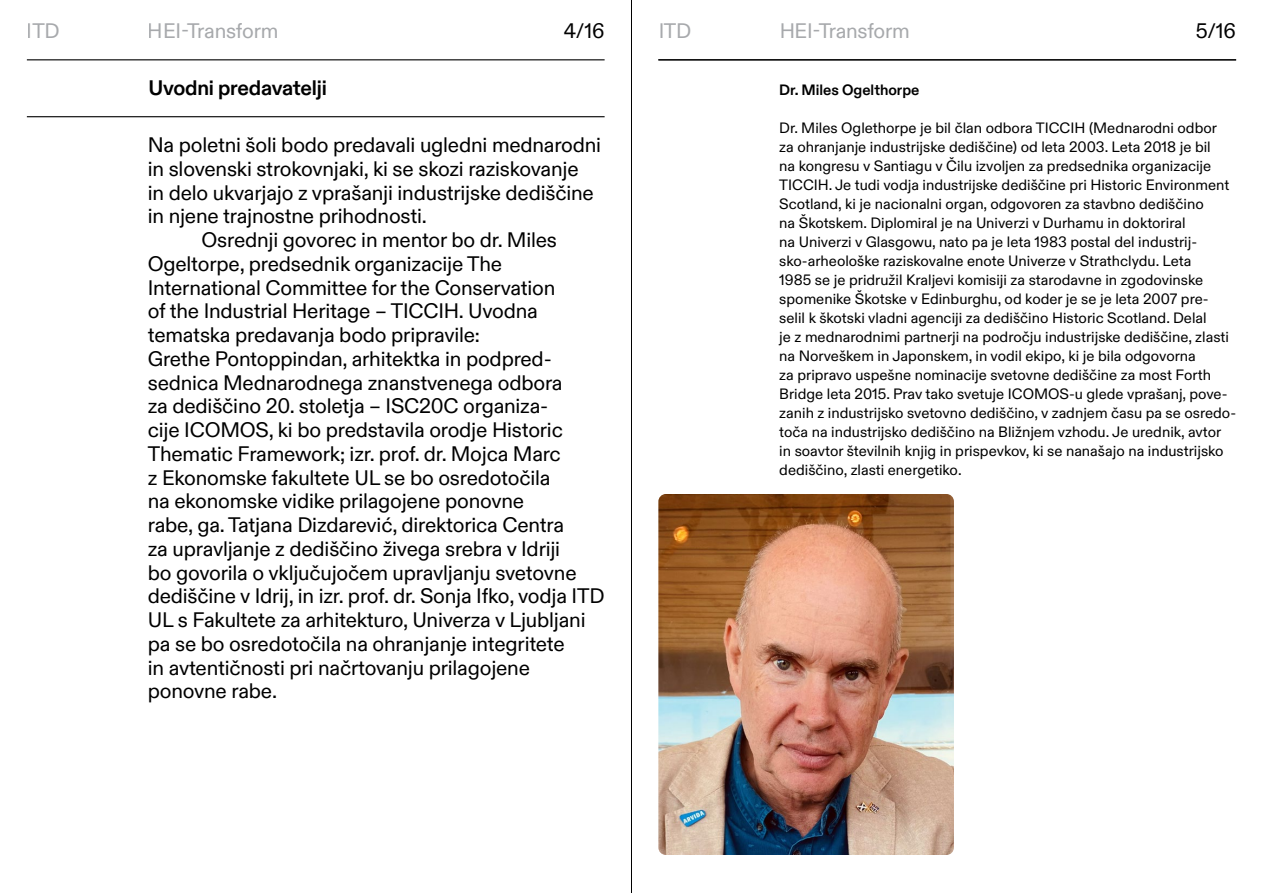
<style>
.page{position:relative;width:1263px;height:893px;background:#fff}
.page>*{position:absolute;margin:0;border:0;box-sizing:border-box;transform-origin:0 0}
.t1{font:21px "Edu Diatype";letter-spacing:-.01em;color:#000}
.t2{font:21px "Edu Diatype";letter-spacing:-.01em;color:#a7a9ac}
.t3{font:700 21px "Edu Diatype";letter-spacing:-.01em;color:#000}
.t4{font:15px/19px "Edu Diatype";color:#000}
.t5{font:700 15px "Edu Diatype";color:#000}
</style>
<div class="page">
<hr style="left:27px;top:59px;width:578px;height:1px;background:#000">
<hr style="left:658px;top:59px;width:578px;height:1px;background:#000">
<hr style="left:27px;top:116px;width:578px;height:1px;background:#000">
<img style="left:658px;top:494px;width:296px;height:361px">
<hr style="left:631px;top:0;width:1px;height:893px;background:#000">
<h1 class="t2" style="left:27px;top:18px;width:34px">ITD</h1>
<h1 class="t2" style="left:148px;top:18px;width:132px">HEI-Transform</h1>
<h1 class="t1" style="left:564px;top:18px;width:42px">4/16</h1>
<h1 class="t2" style="left:658px;top:18px;width:34px">ITD</h1>
<h1 class="t2" style="left:779px;top:18px;width:132px">HEI-Transform</h1>
<h1 class="t1" style="left:1196px;top:18px;width:42px">5/16</h1>
<h1 class="t3" style="left:148px;top:75px;width:180px">Uvodni predavatelji</h1>
<h1 class="t1" style="left:148px;top:132px;width:455px">Na poletni šoli bodo predavali ugledni mednarodni</h1>
<h1 class="t1" style="left:148px;top:156px;width:432px">in slovenski strokovnjaki, ki se skozi raziskovanje</h1>
<h1 class="t1" style="left:148px;top:180px;width:447px">in delo ukvarjajo z vprašanji industrijske dediščine</h1>
<h1 class="t1" style="left:148px;top:204px;width:281px">in njene trajnostne prihodnosti.</h1>
<h1 class="t1" style="left:202px;top:227px;width:357px">Osrednji govorec in mentor bo dr. Miles</h1>
<h1 class="t1" style="left:148px;top:251px;width:356px">Ogeltorpe, predsednik organizacije The</h1>
<h1 class="t1" style="left:148px;top:275px;width:409px">International Committee for the Conservation</h1>
<h1 class="t1" style="left:148px;top:299px;width:391px">of the Industrial Heritage – TICCIH. Uvodna</h1>
<h1 class="t1" style="left:148px;top:322px;width:334px">tematska predavanja bodo pripravile:</h1>
<h1 class="t1" style="left:148px;top:346px;width:405px">Grethe Pontoppindan, arhitektka in podpred-</h1>
<h1 class="t1" style="left:148px;top:370px;width:416px">sednica Mednarodnega znanstvenega odbora</h1>
<h1 class="t1" style="left:148px;top:394px;width:402px">za dediščino 20. stoletja – ISC20C organiza-</h1>
<h1 class="t1" style="left:148px;top:417px;width:417px">cije ICOMOS, ki bo predstavila orodje Historic</h1>
<h1 class="t1" style="left:148px;top:441px;width:415px">Thematic Framework; izr. prof. dr. Mojca Marc</h1>
<h1 class="t1" style="left:148px;top:465px;width:404px">z Ekonomske fakultete UL se bo osredotočila</h1>
<h1 class="t1" style="left:148px;top:489px;width:378px">na ekonomske vidike prilagojene ponovne</h1>
<h1 class="t1" style="left:148px;top:512px;width:418px">rabe, ga. Tatjana Dizdarević, direktorica Centra</h1>
<h1 class="t1" style="left:148px;top:536px;width:414px">za upravljanje z dediščino živega srebra v Idriji</h1>
<h1 class="t1" style="left:148px;top:560px;width:430px">bo govorila o vključujočem upravljanju svetovne</h1>
<h1 class="t1" style="left:148px;top:584px;width:458px">dediščine v Idrij, in izr. prof. dr. Sonja Ifko, vodja ITD</h1>
<h1 class="t1" style="left:148px;top:607px;width:439px">UL s Fakultete za arhitekturo, Univerza v Ljubljani</h1>
<h1 class="t1" style="left:148px;top:631px;width:419px">pa se bo osredotočila na ohranjanje integritete</h1>
<h1 class="t1" style="left:148px;top:655px;width:384px">in avtentičnosti pri načrtovanju prilagojene</h1>
<h1 class="t1" style="left:148px;top:679px;width:131px">ponovne rabe.</h1>
<p class="t5" style="left:779px;top:81px;width:142px">Dr. Miles Ogelthorpe</p>
<p class="t4" style="left:779px;top:119px;width:458px">Dr. Miles Oglethorpe je bil član odbora TICCIH (Mednarodni odbor<br>za ohranjanje industrijske dediščine) od leta 2003. Leta 2018 je bil<br>na kongresu v Santiagu v Čilu izvoljen za predsednika organizacije TICCIH. Je tudi vodja industrijske dediščine pri Historic Environment Scotland, ki je nacionalni organ, odgovoren za stavbno dediščino<br>na Škotskem. Diplomiral je na Univerzi v Durhamu in doktoriral<br>na Univerzi v Glasgowu, nato pa je leta 1983 postal del industrij&shy;sko-arheološke raziskovalne enote Univerze v Strathclydu. Leta<br>1985 se je pridružil Kraljevi komisiji za starodavne in zgodovinske spomenike Škotske v Edinburghu, od koder je se je leta 2007 pre&shy;selil k škotski vladni agenciji za dediščino Historic Scotland. Delal<br>je z mednarodnimi partnerji na področju industrijske dediščine, zlasti na Norveškem in Japonskem, in vodil ekipo, ki je bila odgovorna<br>za pripravo uspešne nominacije svetovne dediščine za most Forth Bridge leta 2015. Prav tako svetuje ICOMOS-u glede vprašanj, pove&shy;zanih z industrijsko svetovno dediščino, v zadnjem času pa se osredo&shy;toča na industrijsko dediščino na Bližnjem vzhodu. Je urednik, avtor in soavtor številnih knjig in prispevkov, ki se nanašajo na industrijsko dediščino, zlasti energetiko.</p>
</div>
